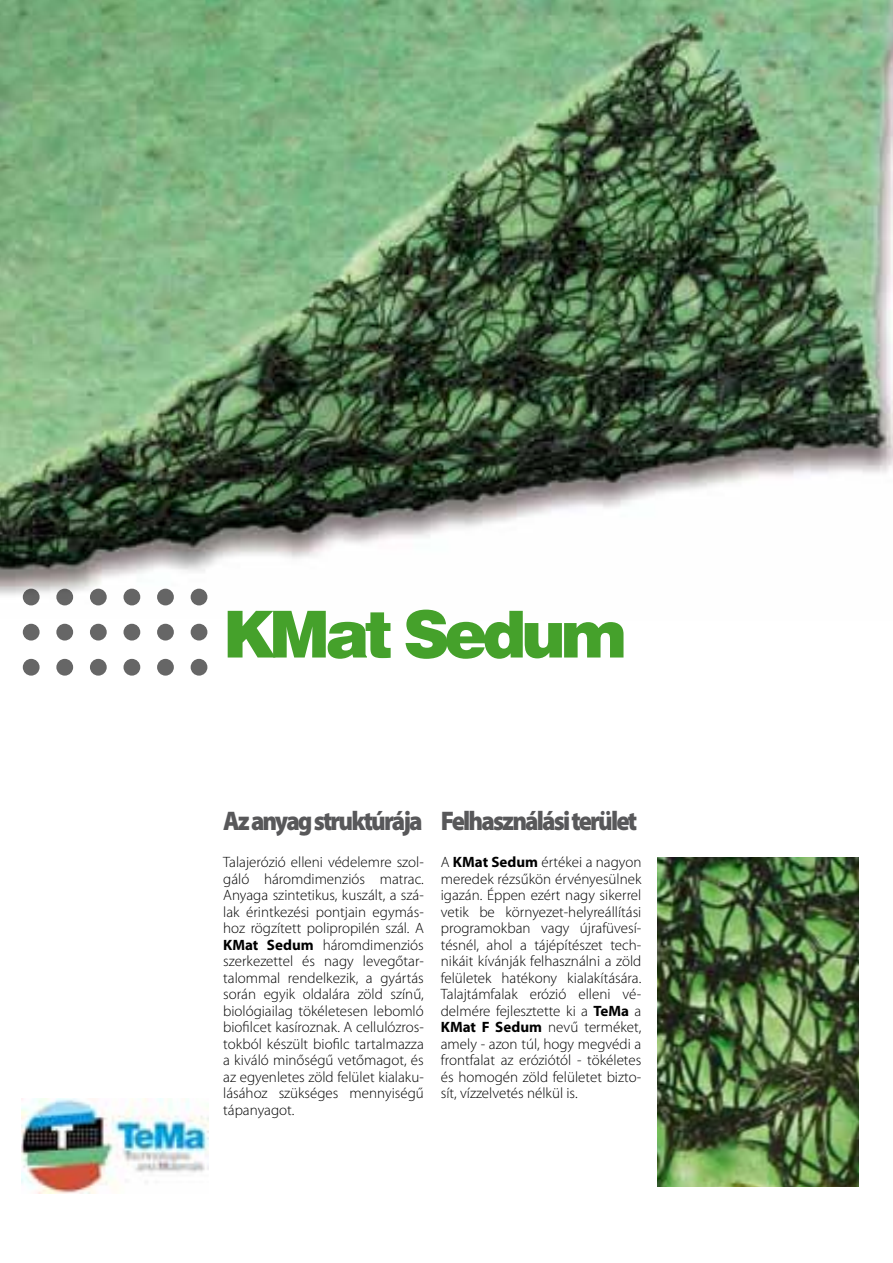
<style>
.page{position:relative;width:893px;height:1263px;background:#fff}
.page>*{position:absolute;margin:0;border:0;box-sizing:border-box;transform-origin:0 0}
.t1{font:900 64.95px "Swiss 721 BT";letter-spacing:-.08em;color:#45a12b}
.t2{font:900 27px "Myriad Pro";letter-spacing:-.075em;color:#58585a;scale:.91 1}
.t3{font:300 15px/16.5px "Myriad Pro";color:#000;text-align:justify}
.s1{font-weight:700}
</style>
<div class="page">
<img style="left:0;top:0;width:893px;height:606px">
<img style="left:21px;top:1098px;width:187px;height:95px">
<img style="left:658px;top:857px;width:201px;height:329px">
<div style="left:23px;top:589px;width:17px;height:16px;background:#656565;border-radius:50%"></div>
<div style="left:56px;top:589px;width:17px;height:16px;background:#646464;border-radius:50%"></div>
<div style="left:90px;top:589px;width:17px;height:16px;background:#666;border-radius:50%"></div>
<div style="left:123px;top:589px;width:17px;height:16px;background:#656565;border-radius:50%"></div>
<div style="left:157px;top:589px;width:17px;height:16px;background:#656565;border-radius:50%"></div>
<div style="left:191px;top:589px;width:16px;height:16px;background:#656565;border-radius:50%"></div>
<div style="left:23px;top:624px;width:17px;height:16px;background:#666;border-radius:50%"></div>
<div style="left:56px;top:624px;width:17px;height:16px;background:#666;border-radius:50%"></div>
<div style="left:90px;top:624px;width:17px;height:16px;background:#666;border-radius:50%"></div>
<div style="left:123px;top:624px;width:17px;height:16px;background:#666;border-radius:50%"></div>
<div style="left:157px;top:624px;width:17px;height:16px;background:#666;border-radius:50%"></div>
<div style="left:191px;top:624px;width:16px;height:16px;background:#666;border-radius:50%"></div>
<svg style="left:23px;top:659px;width:17px;height:17px"></svg>
<div style="left:56px;top:659px;width:17px;height:17px;background:#666;border-radius:50%"></div>
<div style="left:90px;top:659px;width:17px;height:17px;background:#666;border-radius:50%"></div>
<svg style="left:123px;top:659px;width:17px;height:17px"></svg>
<svg style="left:157px;top:659px;width:17px;height:17px"></svg>
<div style="left:191px;top:659px;width:16px;height:17px;background:#666;border-radius:50%"></div>
<h1 class="t1" style="left:223px;top:595px;width:405px">KMat Sedum</h1>
<h2 class="t2" style="left:223px;top:802px;width:221px">Az anyag struktúrája</h2>
<p class="t3" style="left:223px;top:854px;width:202px">Talajerózió elleni védelemre szol&shy;gáló háromdimenziós matrac.<br>Anyaga szintetikus, kuszált, a szá&shy;lak érintkezési pontjain egymás&shy;hoz rögzített polipropilén szál. A <span class="s1">KMat Sedum</span> háromdimenziós szerkezettel és nagy levegőtar&shy;talommal rendelkezik, a gyártás során egyik oldalára zöld színű, biológiailag tökéletesen lebomló biofilcet kasíroznak. A cellulózros&shy;tokból készült biofilc tartalmazza a kiváló minőségű vetőmagot, és az egyenletes zöld felület kialaku&shy;lásához szükséges mennyiségű tápanyagot.</p>
<h2 class="t2" style="left:441px;top:802px;width:217px">Felhasználási terület</h2>
<p class="t3" style="left:441px;top:854px;width:202px">A <span class="s1">KMat Sedum</span> értékei a nagyon meredek rézsűkön érvényesülnek igazán. Éppen ezért nagy sikerrel vetik be környezet-helyreállítási programokban vagy újrafüvesí&shy;tésnél, ahol a tájépítészet tech&shy;nikáit kívánják felhasználni a zöld felületek hatékony kialakítására.<br>Talajtámfalak erózió elleni vé&shy;delmére fejlesztette ki a <span class="s1">TeMa</span> a <span class="s1">KMat F Sedum</span> nevű terméket, amely - azon túl, hogy megvédi a frontfalat az eróziótól - tökéletes és homogén zöld felületet bizto&shy;sít, vízzelvetés nélkül is.</p>
</div>
